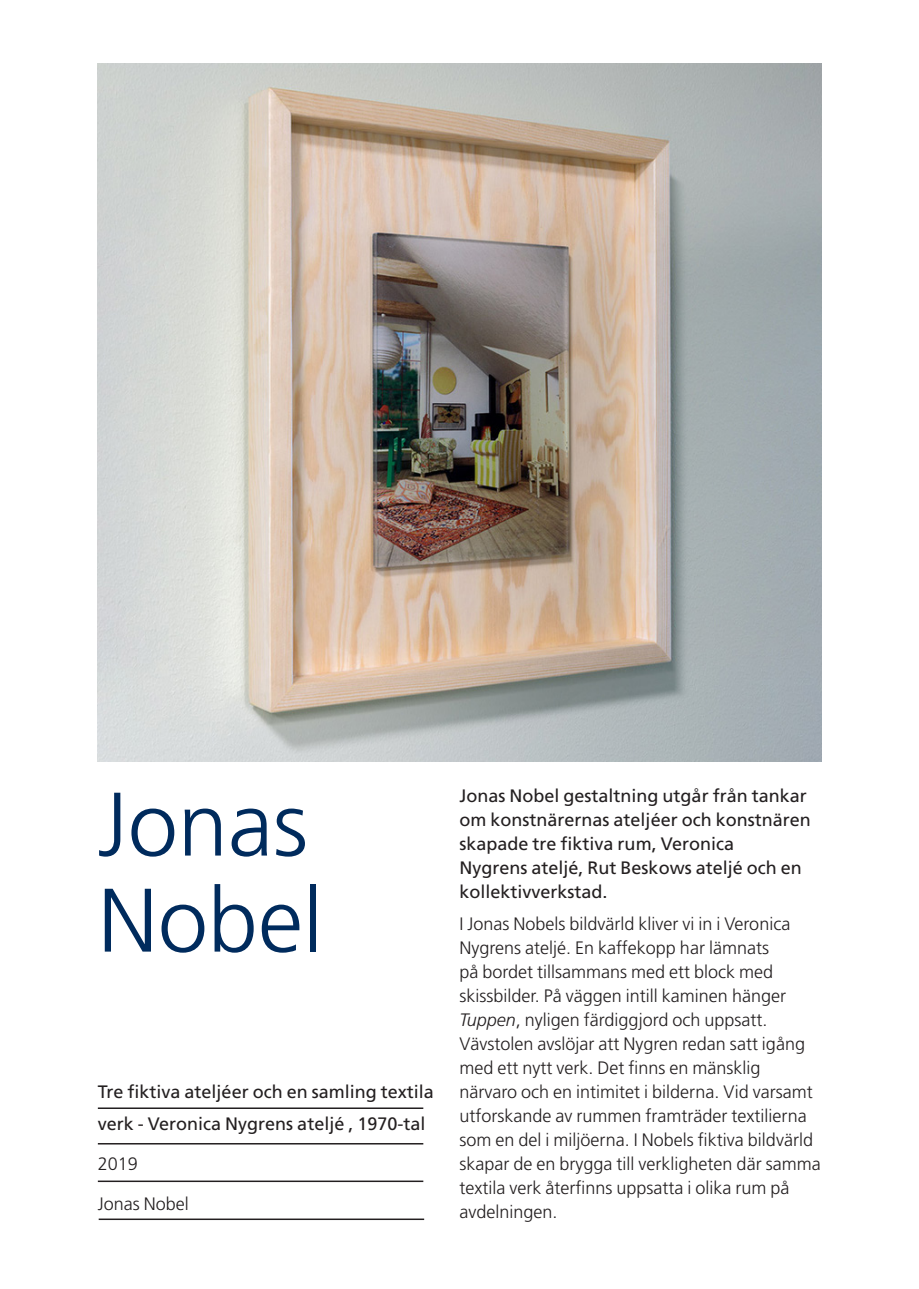
<style>
.page{position:relative;width:919px;height:1289px;background:#fff}
.page>*{position:absolute;margin:0;border:0;box-sizing:border-box;transform-origin:0 0}
.Rubrik_mellan_LIGHT{font:300 90px/96px "Frutiger SLLOTF";color:#002b5d}
.Rubrik_mellan_LIGHT-2{font:300 18px/24px "Frutiger SLLOTF";color:#231f20}
.Rubrik_mellan_LIGHT-3{font:18px/24px "Frutiger SLLOTF";color:#231f20}
.s1{font-style:italic}
</style>
<div class="page">
<hr style="left:98px;top:1180px;width:325px;height:1px;background:#231f20">
<hr style="left:98px;top:1107px;width:325px;height:1px;background:#231f20">
<hr style="left:98px;top:1142px;width:325px;height:2px;background:#231f20">
<hr style="left:99px;top:1218px;width:325px;height:1px;background:#231f20">
<img style="left:98px;top:64px;width:723px;height:697px">
<p class="Rubrik_mellan_LIGHT" style="left:98px;top:777px;width:227px">Jonas<br>Nobel</p>
<p class="Rubrik_mellan_LIGHT-3" style="left:98px;top:1076px;width:337px;line-height:31.5px">Tre fiktiva ateljéer och en samling textila verk - Veronica Nygrens ateljé , 1970-tal</p>
<p class="Rubrik_mellan_LIGHT-2" style="left:98px;top:1151px;width:42px">2019</p>
<p class="Rubrik_mellan_LIGHT-2" style="left:98px;top:1191px;width:93px">Jonas Nobel</p>
<p class="Rubrik_mellan_LIGHT-3" style="left:459px;top:783px;width:353px">Jonas Nobel gestaltning utgår från tankar om konstnärernas ateljéer och konstnären skapade tre fiktiva rum, Veronica<br>Nygrens ateljé, Rut Beskows ateljé och en kollektivverkstad.</p>
<p class="Rubrik_mellan_LIGHT-2" style="left:459px;top:912px;width:362px">I Jonas Nobels bildvärld kliver vi in i Veronica Nygrens ateljé. En kaffekopp har lämnats<br>på bordet tillsammans med ett block med skissbilder. På väggen intill kaminen hänger <span class="s1">Tuppen</span>, nyligen färdiggjord och uppsatt.<br>Vävstolen avslöjar att Nygren redan satt igång med ett nytt verk. Det finns en mänsklig närvaro och en intimitet i bilderna. Vid varsamt utforskande av rummen framträder textilierna som en del i miljöerna. I Nobels fiktiva bildvärld skapar de en brygga till verkligheten där samma textila verk återfinns uppsatta i olika rum på avdelningen.</p>
</div>
